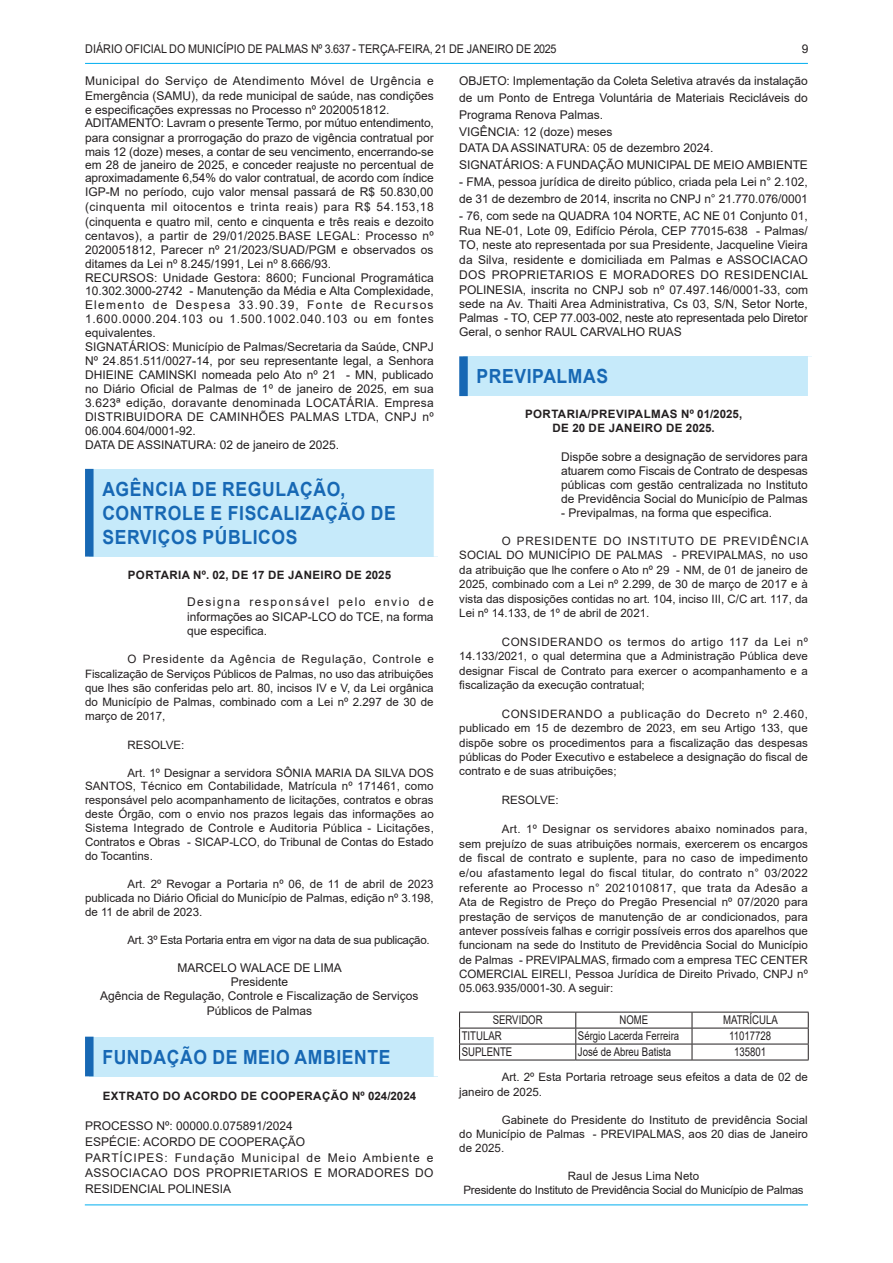
<style>
.page{position:relative;width:893px;height:1263px;background:#fff}
.page>*{position:absolute;margin:0;border:0;box-sizing:border-box;transform-origin:0 0}
.t1{font:700 19.5px/24px "Arial";letter-spacing:.035em;color:#1768b4;scale:.9 1}
.t2{font:12px/14px "Arial";color:#231f20}
.t3{font:12px/15.8px "Arial";letter-spacing:.03em;color:#231f20}
.t4{font:12px "Arial";color:#231f20;scale:.8 1}
.t5{font:12px "Arial";color:#231f20;scale:.9 1}
.t6{font:11.55px/14.4px "Arial";color:#231f20;text-align:justify}
.t7{font:700 11.55px/14.1px "Arial";letter-spacing:.035em;color:#231f20;text-align:center}
.t8{font:11.55px/13.5px "Arial";letter-spacing:-.02em;color:#231f20;text-align:center}
.t9{font:11.55px "Arial";letter-spacing:-.025em;color:#231f20}
</style>
<div class="page">
<hr style="left:85px;top:1204px;width:723px;height:1px;background:#00aeef">
<hr style="left:85px;top:63px;width:723px;height:1px;background:#00aeef">
<div style="left:89px;top:469px;width:349px;height:88px;background:#c6eafa"></div>
<div style="left:85px;top:469px;width:9px;height:88px;background:#1768b4"></div>
<div style="left:434px;top:469px;width:8px;height:88px;background:#fff"></div>
<div style="left:89px;top:1037px;width:349px;height:39px;background:#c6eafa"></div>
<div style="left:85px;top:1037px;width:9px;height:39px;background:#1768b4"></div>
<div style="left:434px;top:1037px;width:8px;height:39px;background:#fff"></div>
<div style="left:463px;top:356px;width:349px;height:40px;background:#c6eafa"></div>
<div style="left:459px;top:356px;width:9px;height:40px;background:#1768b4"></div>
<div style="left:808px;top:356px;width:8px;height:40px;background:#fff"></div>
<hr style="left:459px;top:1012px;width:117px;height:1px;background:#231f20">
<hr style="left:576px;top:1012px;width:116px;height:1px;background:#231f20">
<hr style="left:692px;top:1012px;width:117px;height:1px;background:#231f20">
<hr style="left:459px;top:1028px;width:117px;height:1px;background:#231f20">
<hr style="left:576px;top:1028px;width:116px;height:1px;background:#231f20">
<hr style="left:692px;top:1028px;width:117px;height:1px;background:#231f20">
<hr style="left:459px;top:1044px;width:117px;height:1px;background:#231f20">
<svg style="left:459px;top:1012px;width:1px;height:48px"></svg>
<hr style="left:459px;top:1060px;width:117px;height:1px;background:#231f20">
<hr style="left:576px;top:1044px;width:116px;height:1px;background:#231f20">
<svg style="left:575px;top:1012px;width:1px;height:48px"></svg>
<hr style="left:576px;top:1060px;width:116px;height:1px;background:#231f20">
<hr style="left:692px;top:1044px;width:117px;height:1px;background:#231f20">
<svg style="left:692px;top:1012px;width:1px;height:48px"></svg>
<svg style="left:808px;top:1012px;width:1px;height:48px"></svg>
<hr style="left:692px;top:1060px;width:117px;height:1px;background:#231f20">
<p class="t5" style="left:85px;top:40px;width:525px">DIÁRIO OFICIAL DO MUNICÍPIO DE PALMAS Nº 3.637 - TERÇA-FEIRA, 21 DE JANEIRO DE 2025</p>
<p class="t2" style="left:802px;top:41px;width:8px">9</p>
<p class="t2" style="left:85px;top:74px;width:350px">Municipal do Serviço de Atendimento Móvel de Urgência e Emergência (SAMU), da rede municipal de saúde, nas condições e especificações expressas no Processo nº 2020051812.<br>ADITAMENTO: Lavram o presente Termo, por mútuo entendimento, para consignar a prorrogação do prazo de vigência contratual por mais 12 (doze) meses, a contar de seu vencimento, encerrando-se</p>
<p class="t2" style="left:85px;top:158px;width:350px;line-height:13.4px;text-align:justify">em 28 de janeiro de 2025, e conceder reajuste no percentual de aproximadamente 6,54% do valor contratual, de acordo com índice IGP-M no período, cujo valor mensal passará de R$ 50.830,00</p>
<p class="t2" style="left:85px;top:200px;width:350px">(cinquenta mil oitocentos e trinta reais) para R$ 54.153,18 (cinquenta e quatro mil, cento e cinquenta e três reais e dezoito centavos), a partir de 29/01/2025.BASE LEGAL: Processo nº 2020051812, Parecer nº 21/2023/SUAD/PGM e observados os ditames da Lei nº 8.245/1991, Lei nº 8.666/93.<br>RECURSOS: Unidade Gestora: 8600; Funcional Programática 10.302.3000-2742 - Manutenção da Média e Alta Complexidade, Elemento de Despesa 33.90.39, Fonte de Recursos 1.600.0000.204.103 ou 1.500.1002.040.103 ou em fontes equivalentes.<br>SIGNATÁRIOS: Município de Palmas/Secretaria da Saúde, CNPJ Nº 24.851.511/0027-14, por seu representante legal, a Senhora DHIEINE CAMINSKI nomeada pelo Ato nº 21 - MN, publicado no Diário Oficial de Palmas de 1º de janeiro de 2025, em sua 3.623ª edição, doravante denominada LOCATÁRIA. Empresa DISTRIBUIDORA DE CAMINHÕES PALMAS LTDA, CNPJ nº 06.004.604/0001-92.<br>DATA DE ASSINATURA: 02 de janeiro de 2025.</p>
<h1 class="t1" style="left:102px;top:477px;width:327px">AGÊNCIA DE REGULAÇÃO,<br>CONTROLE E FISCALIZAÇÃO DE<br>SERVIÇOS PÚBLICOS</h1>
<p class="t7" style="left:128px;top:567px;width:265px">PORTARIA Nº. 02, DE 17 DE JANEIRO DE 2025</p>
<p class="t2" style="left:187px;top:595px;width:248px;text-align:justify">Designa responsável pelo envio de informações ao SICAP-LCO do TCE, na forma que especifica.</p>
<p class="t6" style="left:85px;top:652px;width:350px;text-indent:43px">O Presidente da Agência de Regulação, Controle e Fiscalização de Serviços Públicos de Palmas, no uso das atribuições que lhes são conferidas pelo art. 80, incisos IV e V, da Lei orgânica do Município de Palmas, combinado com a Lei nº 2.297 de 30 de março de 2017,</p>
<p class="t6" style="left:128px;top:737px;width:58px">RESOLVE:</p>
<p class="t6" style="left:85px;top:765px;width:350px;line-height:14px;text-indent:43px">Art. 1º Designar a servidora SÔNIA MARIA DA SILVA DOS SANTOS, Técnico em Contabilidade, Matrícula nº 171461, como responsável pelo acompanhamento de licitações, contratos e obras deste Órgão, com o envio nos prazos legais das informações ao Sistema Integrado de Controle e Auditoria Pública - Licitações, Contratos e Obras - SICAP-LCO, do Tribunal de Contas do Estado do Tocantins.</p>
<p class="t6" style="left:85px;top:877px;width:350px;line-height:14px;text-indent:43px">Art. 2º Revogar a Portaria nº 06, de 11 de abril de 2023 publicada no Diário Oficial do Município de Palmas, edição nº 3.198, de 11 de abril de 2023.</p>
<p class="t9" style="left:128px;top:932px;width:304px">Art. 3º Esta Portaria entra em vigor na data de sua publicação.</p>
<p class="t2" style="left:100px;top:961px;width:320px;text-align:center">MARCELO WALACE DE LIMA<br>Presidente<br>Agência de Regulação, Controle e Fiscalização de Serviços</p>
<p class="t2" style="left:207px;top:1004px;width:107px">Públicos de Palmas</p>
<h1 class="t1" style="left:102px;top:1045px;width:322px">FUNDAÇÃO DE MEIO AMBIENTE</h1>
<p class="t7" style="left:103px;top:1089px;width:315px">EXTRATO DO ACORDO DE COOPERAÇÃO Nº 024/2024</p>
<p class="t3" style="left:85px;top:1118px;width:350px">PROCESSO Nº: 00000.0.075891/2024<br>ESPÉCIE: ACORDO DE COOPERAÇÃO<br>PARTÍCIPES: Fundação Municipal de Meio Ambiente e ASSOCIACAO DOS PROPRIETARIOS E MORADORES DO RESIDENCIAL POLINESIA</p>
<p class="t2" style="left:459px;top:73px;width:350px;line-height:16.8px">OBJETO: Implementação da Coleta Seletiva através da instalação de um Ponto de Entrega Voluntária de Materiais Recicláveis do Programa Renova Palmas.<br>VIGÊNCIA: 12 (doze) meses<br>DATA DA ASSINATURA: 05 de dezembro 2024.<br>SIGNATÁRIOS: A FUNDAÇÃO MUNICIPAL DE MEIO AMBIENTE</p>
<p class="t2" style="left:459px;top:174px;width:350px;line-height:17px">- FMA, pessoa jurídica de direito público, criada pela Lei n° 2.102, de 31 de dezembro de 2014, inscrita no CNPJ n° 21.770.076/0001</p>
<p class="t2" style="left:459px;top:208px;width:350px;line-height:14.5px;text-align:justify">- 76, com sede na QUADRA 104 NORTE, AC NE 01 Conjunto 01, Rua NE-01, Lote 09, Edifício Pérola, CEP 77015-638 - Palmas/ TO, neste ato representada por sua Presidente, Jacqueline Vieira da Silva, residente e domiciliada em Palmas e ASSOCIACAO DOS PROPRIETARIOS E MORADORES DO RESIDENCIAL POLINESIA, inscrita no CNPJ sob nº 07.497.146/0001-33, com sede na Av. Thaiti Area Administrativa, Cs 03, S/N, Setor Norte, Palmas - TO, CEP 77.003-002, neste ato representada pelo Diretor Geral, o senhor RAUL CARVALHO RUAS</p>
<h1 class="t1" style="left:477px;top:365px;width:148px">PREVIPALMAS</h1>
<p class="t7" style="left:525px;top:407px;width:219px">PORTARIA/PREVIPALMAS Nº 01/2025,<br>DE 20 DE JANEIRO DE 2025.</p>
<p class="t2" style="left:561px;top:449px;width:248px;text-align:justify">Dispõe sobre a designação de servidores para atuarem como Fiscais de Contrato de despesas públicas com gestão centralizada no Instituto de Previdência Social do Município de Palmas</p>
<p class="t2" style="left:561px;top:506px;width:212px">- Previpalmas, na forma que especifica.</p>
<p class="t6" style="left:459px;top:534px;width:351px;text-indent:43px">O PRESIDENTE DO INSTITUTO DE PREVIDÊNCIA SOCIAL DO MUNICÍPIO DE PALMAS - PREVIPALMAS, no uso da atribuição que lhe confere o Ato nº 29 - NM, de 01 de janeiro de 2025, combinado com a Lei nº 2.299, de 30 de março de 2017 e à vista das disposições contidas no art. 104, inciso III, C/C art. 117, da Lei nº 14.133, de 1º de abril de 2021.</p>
<p class="t6" style="left:459px;top:634px;width:350px;text-indent:43px">CONSIDERANDO os termos do artigo 117 da Lei nº 14.133/2021, o qual determina que a Administração Pública deve designar Fiscal de Contrato para exercer o acompanhamento e a fiscalização da execução contratual;</p>
<p class="t6" style="left:459px;top:706px;width:350px;text-indent:43px">CONSIDERANDO a publicação do Decreto nº 2.460, publicado em 15 de dezembro de 2023, em seu Artigo 133, que dispõe sobre os procedimentos para a fiscalização das despesas públicas do Poder Executivo e estabelece a designação do fiscal de contrato e de suas atribuições;</p>
<p class="t6" style="left:502px;top:793px;width:58px">RESOLVE:</p>
<p class="t6" style="left:459px;top:822px;width:350px;text-indent:43px">Art. 1º Designar os servidores abaixo nominados para, sem prejuízo de suas atribuições normais, exercerem os encargos de fiscal de contrato e suplente, para no caso de impedimento e/ou afastamento legal do fiscal titular, do contrato n° 03/2022 referente ao Processo n° 2021010817, que trata da Adesão a Ata de Registro de Preço do Pregão Presencial nº 07/2020 para prestação de serviços de manutenção de ar condicionados, para antever possíveis falhas e corrigir possíveis erros dos aparelhos que funcionam na sede do Instituto de Previdência Social do Município de Palmas - PREVIPALMAS, firmado com a empresa TEC CENTER COMERCIAL EIRELI, Pessoa Jurídica de Direito Privado, CNPJ nº 05.063.935/0001-30. A seguir:</p>
<p class="t4" style="left:493px;top:1012px;width:64px">SERVIDOR</p>
<p class="t4" style="left:619px;top:1012px;width:38px">NOME</p>
<p class="t4" style="left:723px;top:1012px;width:70px">MATRÍCULA</p>
<p class="t4" style="left:462px;top:1028px;width:52px">TITULAR</p>
<p class="t4" style="left:578px;top:1028px;width:128px">Sérgio Lacerda Ferreira</p>
<p class="t4" style="left:729px;top:1028px;width:54px">11017728</p>
<p class="t4" style="left:462px;top:1044px;width:65px">SUPLENTE</p>
<p class="t4" style="left:578px;top:1044px;width:118px">José de Abreu Batista</p>
<p class="t4" style="left:734px;top:1044px;width:42px">135801</p>
<p class="t6" style="left:459px;top:1070px;width:350px;text-indent:43px">Art. 2º Esta Portaria retroage seus efeitos a data de 02 de janeiro de 2025.</p>
<p class="t6" style="left:459px;top:1112px;width:350px;text-indent:43px">Gabinete do Presidente do Instituto de previdência Social do Município de Palmas - PREVIPALMAS, aos 20 dias de Janeiro de 2025.</p>
<p class="t8" style="left:463px;top:1169px;width:342px">Raul de Jesus Lima Neto<br>Presidente do Instituto de Previdência Social do Município de Palmas</p>
</div>
